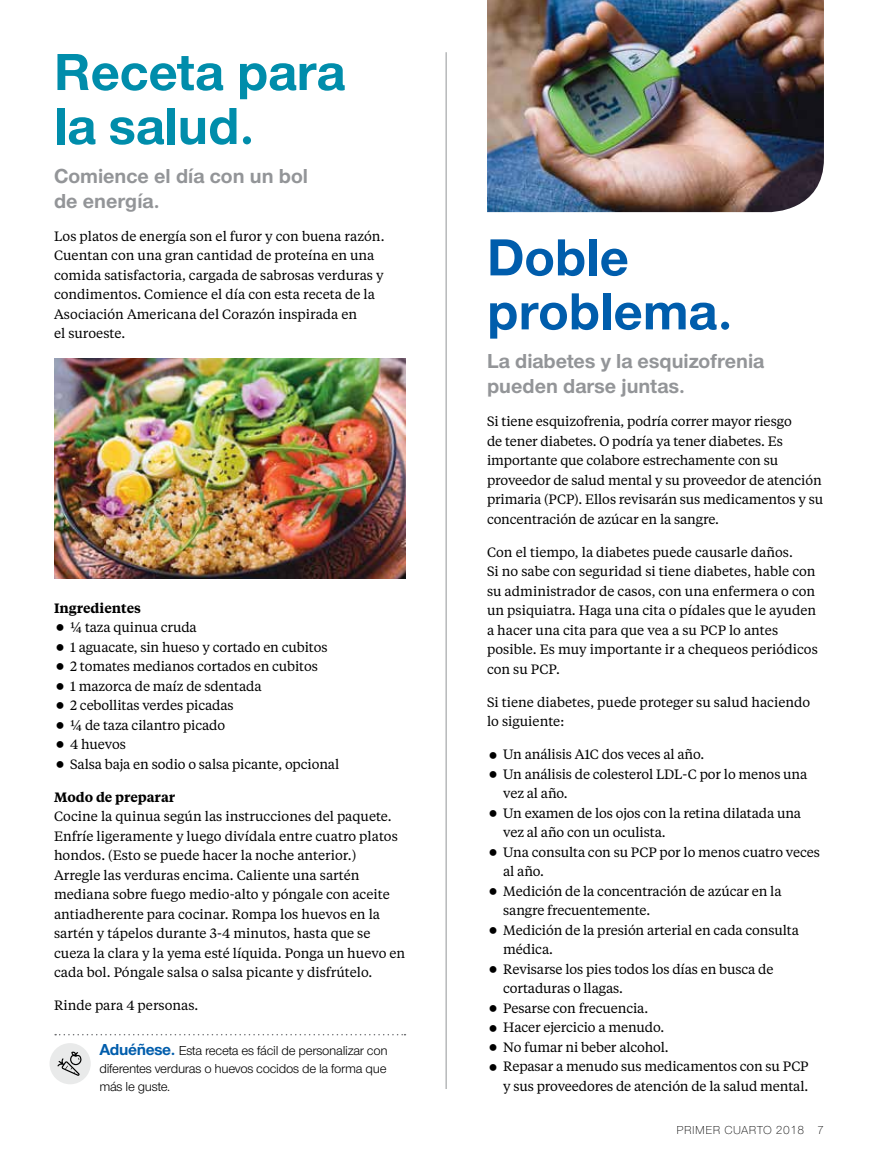
<style>
.page{position:relative;width:878px;height:1161px;background:#fff}
.page>*{position:absolute;margin:0;border:0;box-sizing:border-box;transform-origin:0 0}
.t1{font:700 54px/54px "UHC Sans";color:#008dab}
.t2{font:700 54px/54px "UHC Sans";color:#005dac}
.t3{font:700 21px/25.2px "UHC Sans";color:#939598}
.t4{font:13.5px/19.5px "UHC Serif Text";color:#000}
.t5{font:13.5px/18px "UHC Sans";letter-spacing:-.02em;color:#000;text-align:justify}
.t6{font:600 13.5px "UHC Serif Text";color:#000}
.t7{font:300 12px "UHC Sans";letter-spacing:.04em;color:#000}
.s1{font-weight:700;font-size:16.5px;color:#005dac}
</style>
<div class="page">
<img style="left:54px;top:359px;width:351px;height:219px">
<hr style="left:446px;top:52px;width:1px;height:1037px;background:#939598">
<img style="left:487px;top:0;width:337px;height:212px">
<svg style="left:55px;top:1034px;width:350px;height:1px"></svg>
<div style="left:49px;top:1043px;width:42px;height:41px;background:#e9eaea;border-radius:50%"></div>
<svg style="left:57px;top:1052px;width:25px;height:24px"></svg>
<h1 class="t1" style="left:54px;top:43px;width:292px">Receta para la salud.</h1>
<h2 class="t3" style="left:54px;top:162px;width:255px">Comience el día con un bol de energía.</h2>
<p class="t4" style="left:54px;top:226px;width:332px">Los platos de energía son el furor y con buena razón.<br>Cuentan con una gran cantidad de proteína en una comida satisfactoria, cargada de sabrosas verduras y condimentos. Comience el día con esta receta de la Asociación Americana del Corazón inspirada en<br>el suroeste.</p>
<p class="t6" style="left:54px;top:598px;width:89px">Ingredientes</p>
<p class="t4" style="left:70px;top:617px;width:270px">1/4 taza quinua cruda<br>1 aguacate, sin hueso y cortado en cubitos<br>2 tomates medianos cortados en cubitos<br>1 mazorca de maíz de sdentada<br>2 cebollitas verdes picadas<br>1/4 de taza cilantro picado<br>4 huevos<br>Salsa baja en sodio o salsa picante, opcional</p>
<p class="t6" style="left:54px;top:787px;width:123px">Modo de preparar</p>
<p class="t4" style="left:54px;top:806px;width:353px">Cocine la quinua según las instrucciones del paquete.<br>Enfríe ligeramente y luego divídala entre cuatro platos hondos. (Esto se puede hacer la noche anterior.)<br>Arregle las verduras encima. Caliente una sartén mediana sobre fuego medio-alto y póngale con aceite antiadherente para cocinar. Rompa los huevos en la sartén y tápelos durante 3-4 minutos, hasta que se cueza la clara y la yema esté líquida. Ponga un huevo en cada bol. Póngale salsa o salsa picante y disfrútelo.</p>
<p class="t4" style="left:54px;top:995px;width:146px">Rinde para 4 personas.</p>
<p class="t5" style="left:99px;top:1041px;width:290px"><span class="s1">Aduéñese.</span> Esta receta es fácil de personalizar con diferentes verduras o huevos cocidos de la forma que más le guste.</p>
<h1 class="t2" style="left:487px;top:229px;width:247px">Doble problema.</h1>
<h2 class="t3" style="left:487px;top:348px;width:279px">La diabetes y la esquizofrenia pueden darse juntas.</h2>
<p class="t4" style="left:487px;top:411px;width:337px">Si tiene esquizofrenia, podría correr mayor riesgo<br>de tener diabetes. O podría ya tener diabetes. Es importante que colabore estrechamente con su proveedor de salud mental y su proveedor de atención primaria (PCP). Ellos revisarán sus medicamentos y su concentración de azúcar en la sangre.</p>
<p class="t4" style="left:487px;top:542px;width:332px">Con el tiempo, la diabetes puede causarle daños.<br>Si no sabe con seguridad si tiene diabetes, hable con su administrador de casos, con una enfermera o con un psiquiatra. Haga una cita o pídales que le ayuden a hacer una cita para que vea a su PCP lo antes posible. Es muy importante ir a chequeos periódicos con su PCP.</p>
<p class="t4" style="left:487px;top:692px;width:325px">Si tiene diabetes, puede proteger su salud haciendo lo siguiente:</p>
<p class="t4" style="left:503px;top:744px;width:318px">Un análisis A1C dos veces al año.<br>Un análisis de colesterol LDL-C por lo menos una vez al año.<br>Un examen de los ojos con la retina dilatada una vez al año con un oculista.<br>Una consulta con su PCP por lo menos cuatro veces al año.<br>Medición de la concentración de azúcar en la sangre frecuentemente.<br>Medición de la presión arterial en cada consulta médica.<br>Revisarse los pies todos los días en busca de cortaduras o llagas.<br>Pesarse con frecuencia.<br>Hacer ejercicio a menudo.<br>No fumar ni beber alcohol.<br>Repasar a menudo sus medicamentos con su PCP<br>y sus proveedores de atención de la salud mental.</p>
<p class="t7" style="left:676px;top:1122px;width:149px">PRIMER CUARTO 2018 7</p>
</div>
